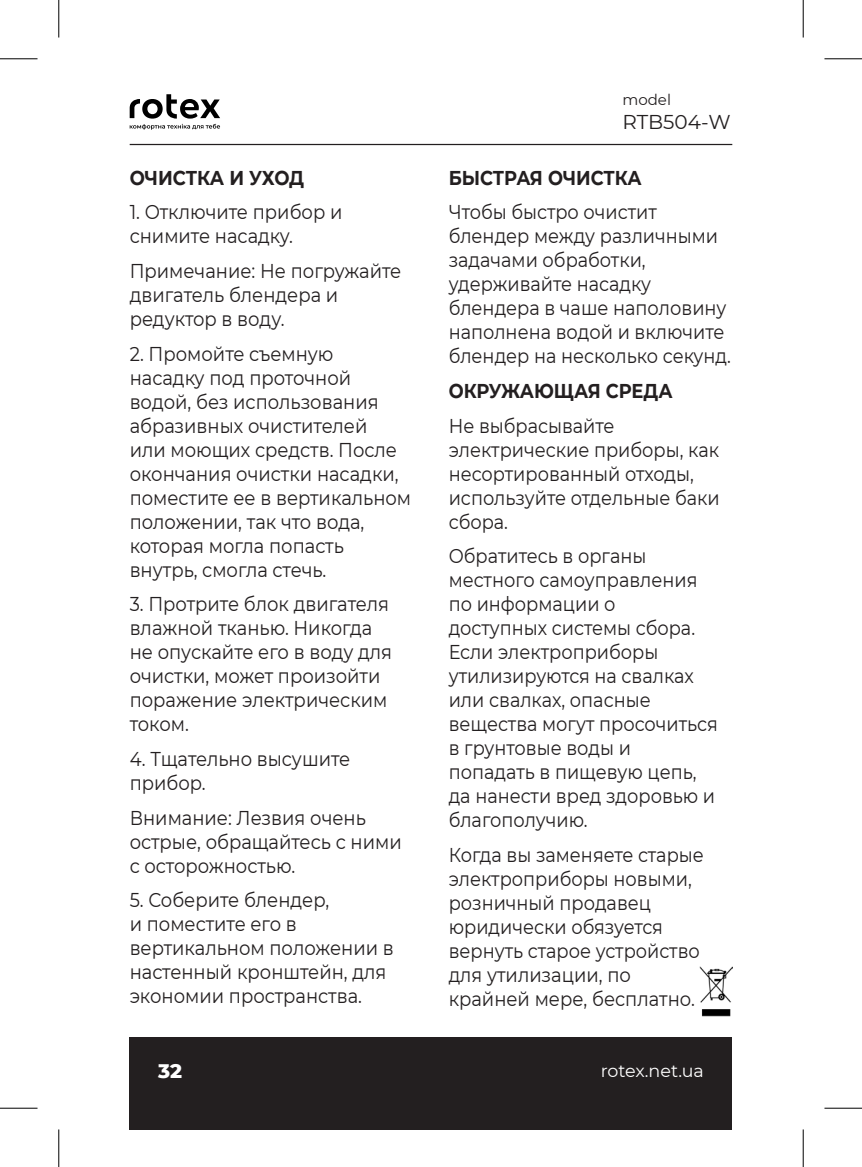
<style>
.page{position:relative;width:862px;height:1167px;background:#fff}
.page>*{position:absolute;margin:0;border:0;box-sizing:border-box;transform-origin:0 0}
.Text{font:20px/24px "Montserrat";color:#231f20;scale:.89 1}
.Text-2{font:20px/24px "Montserrat";color:#231f20;scale:.9 1}
.Text-3{font:700 20px "Montserrat";letter-spacing:-.005em;color:#231f20;scale:.89 1}
.Text-4{font:700 20px "Montserrat";letter-spacing:-.005em;color:#231f20;scale:.9 1}
.Text-5{font:20px "Montserrat";color:#231f20}
.t1{font:800 20px "Montserrat";color:#fff}
.t2{font:17.5px "Montserrat";color:#fff}
.t3{font:15px "Montserrat";color:#231f20}
</style>
<div class="page">
<div style="left:130px;top:1037px;width:602px;height:92px;background:#231f20"></div>
<hr style="left:130px;top:144px;width:602px;height:1px;background:#231f20">
<svg style="left:130px;top:94px;width:90px;height:36px"></svg>
<img style="left:699px;top:966px;width:33px;height:49px">
<hr style="left:0;top:58px;width:38px;height:1px;background:#000">
<hr style="left:824px;top:58px;width:38px;height:1px;background:#000">
<hr style="left:0;top:1107px;width:38px;height:1px;background:#000">
<hr style="left:824px;top:1107px;width:38px;height:1px;background:#000">
<hr style="left:58px;top:0;width:1px;height:37px;background:#000">
<hr style="left:58px;top:1129px;width:1px;height:37px;background:#000">
<hr style="left:802px;top:0;width:1px;height:37px;background:#000">
<hr style="left:802px;top:1129px;width:1px;height:37px;background:#000">
<p class="Text-4" style="left:130px;top:163px;width:195px">ОЧИСТКА И УХОД</p>
<p class="Text-2" style="left:130px;top:199px;width:238px">1. Отключите прибор и снимите насадку.</p>
<p class="Text-2" style="left:130px;top:258px;width:303px">Примечание: Не погружайте двигатель блендера и редуктор в воду.</p>
<p class="Text-2" style="left:130px;top:340px;width:314px">2. Промойте съемную насадку под проточной водой, без использования абразивных очистителей<br>или моющих средств. После окончания очистки насадки, поместите ее в вертикальном положении, так что вода, которая могла попасть внутрь, смогла стечь.</p>
<p class="Text-2" style="left:130px;top:591px;width:293px">3. Протрите блок двигателя влажной тканью. Никогда не опускайте его в воду для очистки, может произойти поражение электрическим током.</p>
<p class="Text-2" style="left:130px;top:746px;width:247px">4. Тщательно высушите прибор.</p>
<p class="Text-2" style="left:130px;top:804px;width:304px">Внимание: Лезвия очень острые, обращайтесь с ними с осторожностью.</p>
<p class="Text-2" style="left:130px;top:887px;width:295px">5. Соберите блендер,<br>и поместите его в вертикальном положении в настенный кронштейн, для экономии пространства.</p>
<p class="t3" style="left:622px;top:90px;width:50px">model</p>
<p class="Text-5" style="left:622px;top:109px;width:110px">RTB504-W</p>
<p class="Text-3" style="left:449px;top:163px;width:218px">БЫСТРАЯ ОЧИСТКА</p>
<p class="Text" style="left:449px;top:199px;width:318px">Чтобы быстро очистит блендер между различными задачами обработки, удерживайте насадку блендера в чаше наполовину наполнена водой и включите блендер на несколько секунд.</p>
<p class="Text-3" style="left:449px;top:376px;width:253px">ОКРУЖАЮЩАЯ СРЕДА</p>
<p class="Text" style="left:449px;top:412px;width:306px">Не выбрасывайте электрические приборы, как несортированный отходы, используйте отдельные баки сбора.</p>
<p class="Text" style="left:449px;top:543px;width:304px">Обратитесь в органы местного самоуправления по информации о доступных системы сбора.<br>Если электроприборы утилизируются на свалках или свалках, опасные вещества могут просочиться в грунтовые воды и попадать в пищевую цепь, да нанести вред здоровью и благополучию.</p>
<p class="Text" style="left:449px;top:842px;width:288px">Когда вы заменяете старые электроприборы новыми, розничный продавец юридически обязуется вернуть старое устройство для утилизации, по крайней мере, бесплатно.</p>
<p class="t1" style="left:158px;top:1056px;width:25px">32</p>
<p class="t2" style="left:600px;top:1058px;width:105px">rotex.net.ua</p>
</div>
